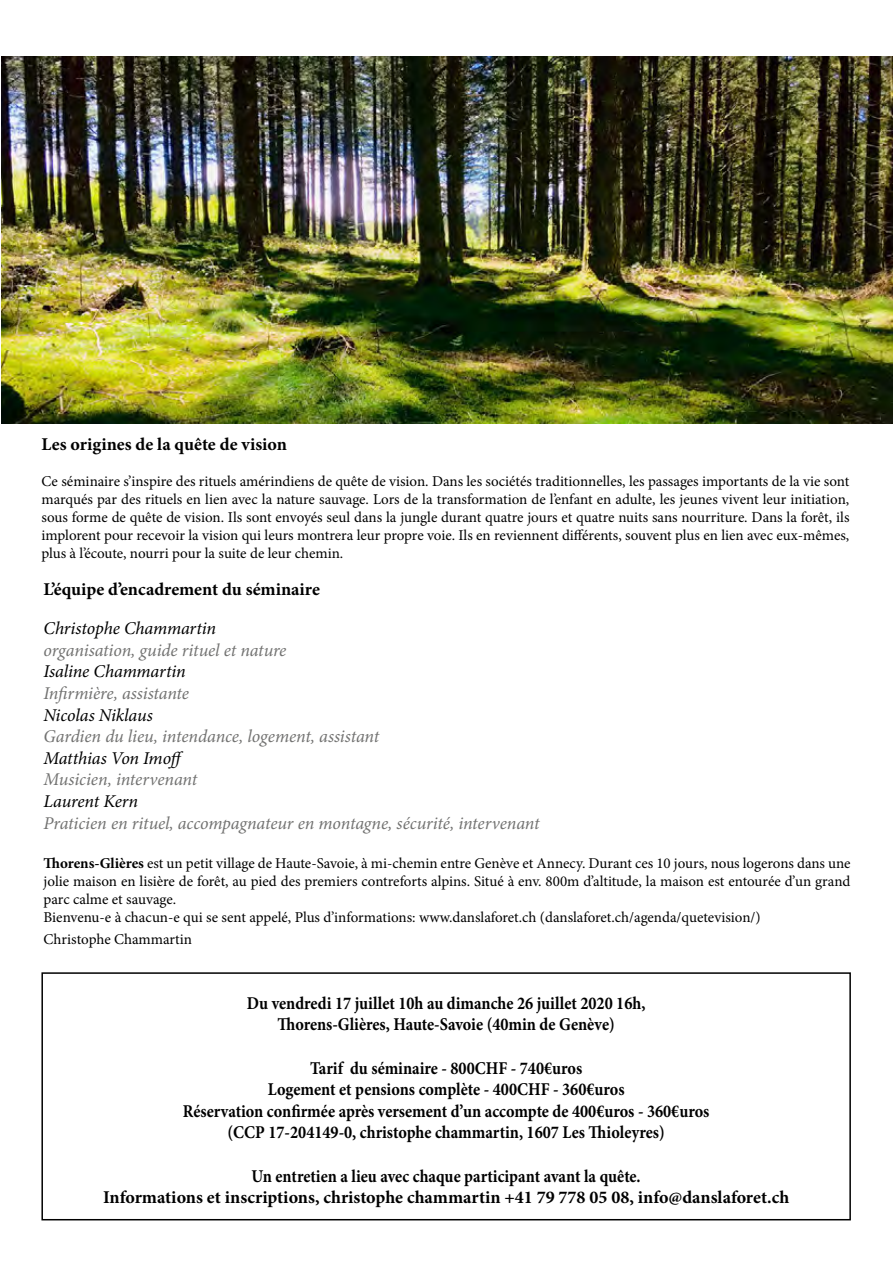
<style>
.page{position:relative;width:893px;height:1263px;background:#fff}
.page>*{position:absolute;margin:0;border:0;box-sizing:border-box;transform-origin:0 0}
.t1{font:700 18px/21.6px "Minion Pro";color:#000;text-align:center;scale:.9 1}
.t2{font:italic 18px "Minion Pro";letter-spacing:-.005em;color:#727271}
.t3{font:italic 18px "Minion Pro";letter-spacing:-.01em;color:#000}
.t4{font:700 18px "Minion Pro";color:#000}
.t5{font:15px/18px "Minion Pro";color:#000;text-align:justify}
.s1{font-weight:700}
</style>
<div class="page">
<img style="left:1px;top:57px;width:892px;height:366px">
<div style="left:41px;top:972px;width:810px;height:248px;border:2px solid #000"></div>
<p class="t4" style="left:41px;top:432px;width:247px">Les origines de la quête de vision</p>
<p class="t5" style="left:41px;top:473px;width:809px">Ce séminaire s’inspire des rituels amérindiens de quête de vision. Dans les sociétés traditionnelles, les passages importants de la vie sont marqués par des rituels en lien avec la nature sauvage. Lors de la transformation de l’enfant en adulte, les jeunes vivent leur initiation, sous forme de quête de vision. Ils sont envoyés seul dans la jungle durant quatre jours et quatre nuits sans nourriture. Dans la forêt, ils implorent pour recevoir la vision qui leurs montrera leur propre voie. Ils en reviennent différents, souvent plus en lien avec eux-mêmes, plus à l’écoute, nourri pour la suite de leur chemin.</p>
<p class="t4" style="left:44px;top:576px;width:278px">L’équipe d’encadrement du séminaire</p>
<p class="t3" style="left:44px;top:616px;width:174px">Christophe Chammartin</p>
<p class="t2" style="left:44px;top:638px;width:244px">organisation, guide rituel et nature</p>
<p class="t3" style="left:44px;top:659px;width:144px">Isaline Chammartin</p>
<p class="t2" style="left:44px;top:681px;width:147px">Infirmière, assistante</p>
<p class="t3" style="left:44px;top:703px;width:111px">Nicolas Niklaus</p>
<p class="t2" style="left:44px;top:724px;width:337px">Gardien du lieu, intendance, logement, assistant</p>
<p class="t3" style="left:44px;top:746px;width:144px">Matthias Von Imoff</p>
<p class="t2" style="left:44px;top:767px;width:155px">Musicien, intervenant</p>
<p class="t3" style="left:44px;top:789px;width:96px">Laurent Kern</p>
<p class="t2" style="left:44px;top:811px;width:497px">Praticien en rituel, accompagnateur en montagne, sécurité, intervenant</p>
<p class="t5" style="left:44px;top:854px;width:808px;text-align:left"><span class="s1">Thorens-Glières</span> est un petit village de Haute-Savoie, à mi-chemin entre Genève et Annecy. Durant ces 10 jours, nous logerons dans une jolie maison en lisière de forêt, au pied des premiers contreforts alpins. Situé à env. 800m d’altitude, la maison est entourée d’un grand parc calme et sauvage.<br>Bienvenu-e à chacun-e qui se sent appelé, Plus d’informations: www.danslaforet.ch (danslaforet.ch/agenda/quetevision/)</p>
<p class="t5" style="left:44px;top:930px;width:150px">Christophe Chammartin</p>
<p class="t1" style="left:247px;top:992px;width:444px">Du vendredi 17 juillet 10h au dimanche 26 juillet 2020 16h,<br>Thorens-Glières, Haute-Savoie (40min de Genève)</p>
<p class="t1" style="left:183px;top:1057px;width:587px">Tarif du séminaire - 800CHF - 740€uros<br>Logement et pensions complète - 400CHF - 360€uros<br>Réservation confirmée après versement d’un accompte de 400€uros - 360€uros (CCP 17-204149-0, christophe chammartin, 1607 Les Thioleyres)</p>
<p class="t1" style="left:103px;top:1165px;width:764px">Un entretien a lieu avec chaque participant avant la quête.<br>Informations et inscriptions, christophe chammartin +41 79 778 05 08, info@danslaforet.ch</p>
</div>
